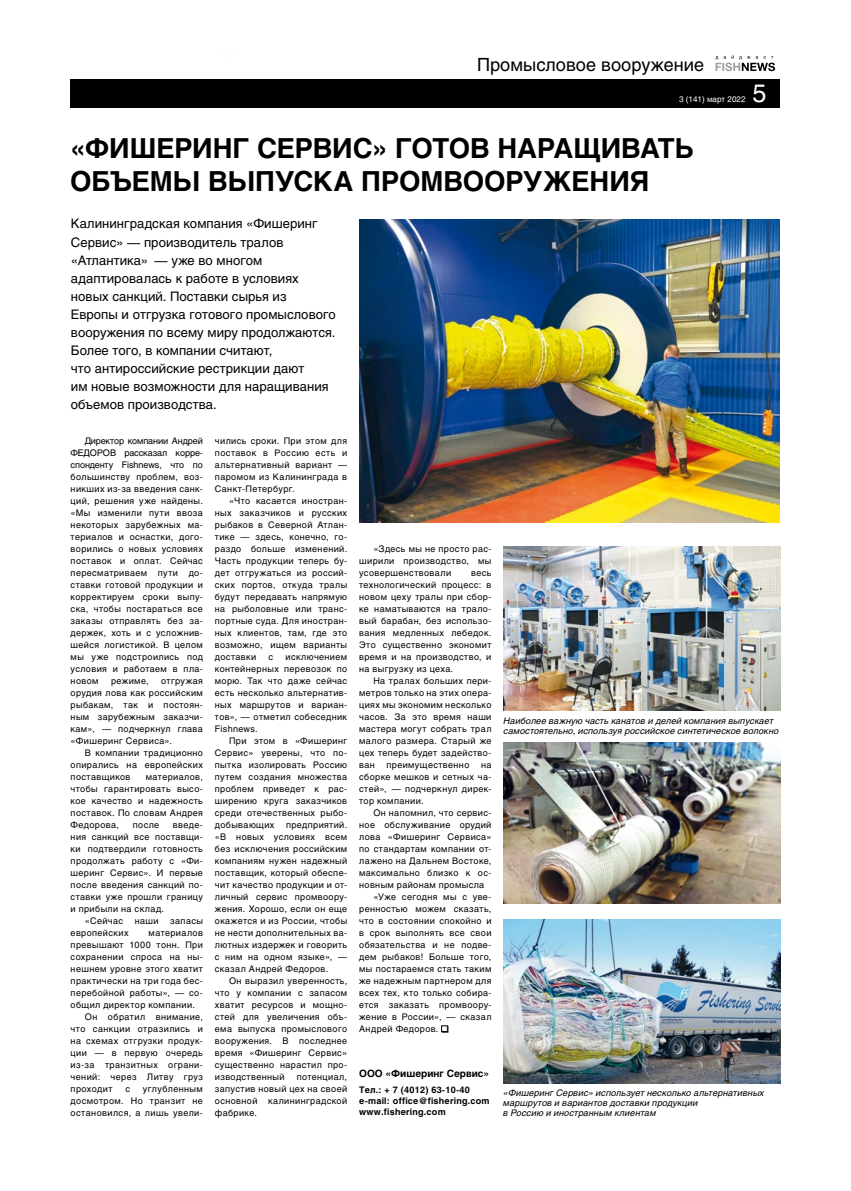
<style>
.page{position:relative;width:851px;height:1191px;background:#fff}
.page>*{position:absolute;margin:0;border:0;box-sizing:border-box;transform-origin:0 0}
.t1{font:700 27.3px/33.4px "Helios C";letter-spacing:-.005em;color:#000}
.t2{font:25px "Helios C";color:#fff}
.t3{font:18px "Helios C";letter-spacing:.005em;color:#000}
.t4{font:13px/18px "Helios C";letter-spacing:.005em;color:#000}
.t5{font:700 10px "Helios C";color:#000}
.t6{font:9px/12px "Helios C";letter-spacing:.04em;color:#000;text-align:justify}
.t7{font:italic 9px/10px "Helios C";letter-spacing:.015em;color:#000}
.t8{font:700 9px/11px "Helios C";letter-spacing:.025em;color:#000}
.t9{font:8px "Helios C";color:#fff}
</style>
<div class="page">
<div style="left:71px;top:79px;width:709px;height:29px;background:#000"></div>
<svg style="left:715px;top:55px;width:60px;height:16px"></svg>
<svg style="left:441px;top:1025px;width:7px;height:7px"></svg>
<img style="left:359px;top:219px;width:420px;height:303px">
<img style="left:503px;top:547px;width:277px;height:163px">
<img style="left:503px;top:742px;width:277px;height:162px">
<img style="left:503px;top:919px;width:277px;height:164px">
<h3 class="t3" style="left:477px;top:54px;width:228px">Промысловое вооружение</h3>
<p class="t9" style="left:679px;top:95px;width:68px">3 (141) март 2022</p>
<h2 class="t2" style="left:752px;top:78px;width:16px">5</h2>
<h1 class="t1" style="left:70px;top:131px;width:625px">«ФИШЕРИНГ СЕРВИС» ГОТОВ НАРАЩИВАТЬ<br>ОБЪЕМЫ ВЫПУСКА ПРОМВООРУЖЕНИЯ</h1>
<p class="t4" style="left:71px;top:215px;width:266px">Калининградская компания «Фишеринг Сервис» — производитель тралов «Атлантика» — уже во многом адаптировалась к работе в условиях новых санкций. Поставки сырья из Европы и отгрузка готового промыслового вооружения по всему миру продолжаются.<br>Более того, в компании считают,<br>что антироссийские рестрикции дают<br>им новые возможности для наращивания объемов производства.</p>
<p class="t6" style="left:71px;top:435px;width:134px;text-indent:14px">Директор компании Андрей ФЕДОРОВ рассказал корре&shy;спонденту Fishnews, что по большинству проблем, воз&shy;никших из-за введения санк&shy;ций, решения уже найдены. «Мы изменили пути ввоза некоторых зарубежных ма&shy;териалов и оснастки, дого&shy;ворились о новых условиях поставок и оплат. Сейчас пересматриваем пути до&shy;ставки готовой продукции и корректируем сроки выпу&shy;ска, чтобы постараться все заказы отправлять без за&shy;держек, хоть и с усложнив&shy;шейся логистикой. В целом мы уже подстроились под условия и работаем в пла&shy;новом</p>
<p class="t6" style="left:71px;top:675px;width:134px;text-indent:90px">отгружая орудия лова как российским рыбакам, так и постоян&shy;ным зарубежным заказчи&shy;кам», — подчеркнул глава «Фишеринг Сервиса».</p>
<p class="t6" style="left:71px;top:747px;width:134px;text-indent:14px">В компании традиционно опирались на европейских поставщиков</p>
<p class="t6" style="left:111px;top:675px;width:39px">режиме,</p>
<p class="t6" style="left:71px;top:771px;width:134px;text-indent:75px">материалов, чтобы гарантировать высо&shy;кое качество и надежность поставок. По словам Андрея Федорова,</p>
<p class="t6" style="left:133px;top:819px;width:28px">после</p>
<p class="t6" style="left:173px;top:819px;width:31px">введе-</p>
<p class="t6" style="left:71px;top:831px;width:134px">ния санкций все поставщи-</p>
<p class="t6" style="left:71px;top:843px;width:134px">ки подтвердили готовность</p>
<p class="t6" style="left:71px;top:855px;width:134px">продолжать работу с «Фи-</p>
<p class="t6" style="left:71px;top:867px;width:134px">шеринг Сервис». И первые</p>
<p class="t6" style="left:71px;top:879px;width:134px">после введения санкций по-</p>
<p class="t6" style="left:71px;top:891px;width:134px">ставки уже прошли границу</p>
<p class="t6" style="left:71px;top:903px;width:95px">и прибыли на склад.</p>
<p class="t6" style="left:85px;top:915px;width:40px">«Сейчас</p>
<p class="t6" style="left:135px;top:915px;width:25px">наши</p>
<p class="t6" style="left:170px;top:915px;width:34px">запасы</p>
<p class="t6" style="left:71px;top:927px;width:59px">европейских</p>
<p class="t6" style="left:149px;top:927px;width:56px">материалов</p>
<p class="t6" style="left:71px;top:939px;width:134px">превышают 1000 тонн. При</p>
<p class="t6" style="left:71px;top:951px;width:134px">сохранении спроса на ны-</p>
<p class="t6" style="left:71px;top:963px;width:134px">нешнем уровне этого хватит</p>
<p class="t6" style="left:71px;top:975px;width:134px">практически на три года бес-</p>
<p class="t6" style="left:71px;top:987px;width:134px">перебойной работы», — со-</p>
<p class="t6" style="left:71px;top:999px;width:126px">общил директор компании.</p>
<p class="t6" style="left:85px;top:1011px;width:120px">Он обратил внимание,</p>
<p class="t6" style="left:71px;top:1023px;width:134px">что санкции отразились и</p>
<p class="t6" style="left:71px;top:1035px;width:134px">на схемах отгрузки продук-</p>
<p class="t6" style="left:71px;top:1047px;width:134px">ции — в первую очередь</p>
<p class="t6" style="left:71px;top:1059px;width:134px">из-за транзитных ограни-</p>
<p class="t6" style="left:71px;top:1071px;width:134px">чений: через Литву груз</p>
<p class="t6" style="left:71px;top:1083px;width:43px">проходит</p>
<p class="t6" style="left:125px;top:1083px;width:6px">с</p>
<p class="t6" style="left:71px;top:1083px;width:134px;text-indent:72px">углубленным досмотром. Но транзит не остановился, а лишь увели-</p>
<p class="t6" style="left:215px;top:435px;width:134px">чились сроки. При этом для поставок в Россию есть и альтернативный вариант — паромом из Калининграда в Санкт-Петербург.</p>
<p class="t6" style="left:215px;top:495px;width:134px;text-indent:14px">«Что касается иностран&shy;ных заказчиков и русских рыбаков в Северной Атлан&shy;тике — здесь, конечно, го&shy;раздо больше изменений.<br>Часть продукции теперь бу&shy;дет отгружаться из россий&shy;ских портов, откуда тралы будут передавать напрямую на рыболовные или транс&shy;портные суда. Для иностран&shy;ных клиентов, там, где это возможно, ищем варианты доставки</p>
<p class="t6" style="left:215px;top:651px;width:134px;text-indent:71px">исключением контейнерных перевозок по морю. Так что даже сейчас есть несколько альтернатив&shy;ных маршрутов и вариан&shy;тов», — отметил собеседник Fishnews.</p>
<p class="t6" style="left:215px;top:734px;width:134px;text-indent:14px">При этом в «Фишеринг Сервис» уверены, что по&shy;пытка изолировать Россию путем создания множества проблем приведет к рас&shy;ширению круга заказчиков среди отечественных рыбо&shy;добывающих</p>
<p class="t6" style="left:268px;top:651px;width:6px">с</p>
<p class="t6" style="left:215px;top:818px;width:134px;text-indent:71px">предприятий. «В новых условиях всем без исключения российским компаниям нужен надежный поставщик, который обеспе&shy;чит качество продукции и от&shy;личный сервис промвоору&shy;жения. Хорошо, если он еще окажется и из России, чтобы не нести дополнительных ва&shy;лютных издержек и говорить с ним на одном языке», — сказал Андрей Федоров.</p>
<p class="t6" style="left:215px;top:974px;width:134px;text-indent:14px">Он выразил уверенность, что у компании с запасом хватит ресурсов и мощно&shy;стей для увеличения объ&shy;ема выпуска промыслового вооружения. В последнее время «Фишеринг Сервис» существенно нарастил про&shy;изводственный</p>
<p class="t6" style="left:215px;top:1070px;width:134px;text-indent:82px">потенциал, запустив новый цех на своей основной калининградской фабрике.</p>
<p class="t6" style="left:359px;top:542px;width:134px;text-indent:14px">«Здесь мы не просто рас&shy;ширили производство, мы усовершенствовали</p>
<p class="t6" style="left:359px;top:566px;width:134px;text-indent:112px">весь технологический процесс: в новом цеху тралы при сбор&shy;ке наматываются на трало&shy;вый барабан, без использо&shy;вания медленных лебедок.<br>Это существенно экономит время и на производство, и на выгрузку из цеха.</p>
<p class="t6" style="left:359px;top:674px;width:134px;text-indent:14px">На тралах больших пери&shy;метров только на этих опера&shy;циях мы экономим несколько часов. За это время наши мастера могут собрать трал малого размера. Старый же цех теперь будет задейство&shy;ван</p>
<p class="t6" style="left:359px;top:758px;width:134px;text-indent:122px">на сборке мешков и сетных ча&shy;стей», — подчеркнул дирек&shy;тор компании.</p>
<p class="t6" style="left:373px;top:806px;width:120px">Он напомнил, что сервис-</p>
<p class="t6" style="left:359px;top:818px;width:134px">ное обслуживание орудий</p>
<p class="t6" style="left:359px;top:830px;width:134px">лова «Фишеринг Сервиса»</p>
<p class="t6" style="left:359px;top:842px;width:134px">по стандартам компании от-</p>
<p class="t6" style="left:359px;top:854px;width:134px">лажено на Дальнем Востоке,</p>
<p class="t6" style="left:359px;top:866px;width:134px">максимально близко к ос-</p>
<p class="t6" style="left:359px;top:878px;width:126px">новным районам промысла</p>
<p class="t6" style="left:373px;top:890px;width:120px">«Уже сегодня мы с уве-</p>
<p class="t6" style="left:359px;top:902px;width:134px">ренностью можем сказать,</p>
<p class="t6" style="left:359px;top:914px;width:134px">что в состоянии спокойно и</p>
<p class="t6" style="left:359px;top:926px;width:134px">в срок выполнять все свои</p>
<p class="t6" style="left:359px;top:938px;width:134px">обязательства и не подве-</p>
<p class="t6" style="left:359px;top:950px;width:134px">дем рыбаков! Больше того,</p>
<p class="t6" style="left:359px;top:962px;width:134px">мы постараемся стать таким</p>
<p class="t6" style="left:359px;top:974px;width:134px">же надежным партнером для</p>
<p class="t6" style="left:359px;top:986px;width:134px">всех тех, кто только собира-</p>
<p class="t6" style="left:359px;top:998px;width:134px">ется заказать промвоору-</p>
<p class="t6" style="left:359px;top:1010px;width:134px">жение в России», — сказал</p>
<p class="t6" style="left:359px;top:1022px;width:81px">Андрей Федоров.</p>
<p class="t5" style="left:359px;top:1068px;width:131px">ООО «Фишеринг Сервис»</p>
<p class="t8" style="left:359px;top:1084px;width:132px">Тел.: + 7 (4012) 63-10-40 e-mail: office@fishering.com www.fishering.com</p>
<p class="t6" style="left:386px;top:758px;width:84px">преимущественно</p>
<p class="t7" style="left:503px;top:715px;width:277px">Наиболее важную часть канатов и делей компания выпускает самостоятельно, используя российское синтетическое волокно</p>
<p class="t7" style="left:503px;top:1087px;width:262px">«Фишеринг Сервис» использует несколько альтернативных маршрутов и вариантов доставки продукции<br>в Россию и иностранным клиентам</p>
</div>
